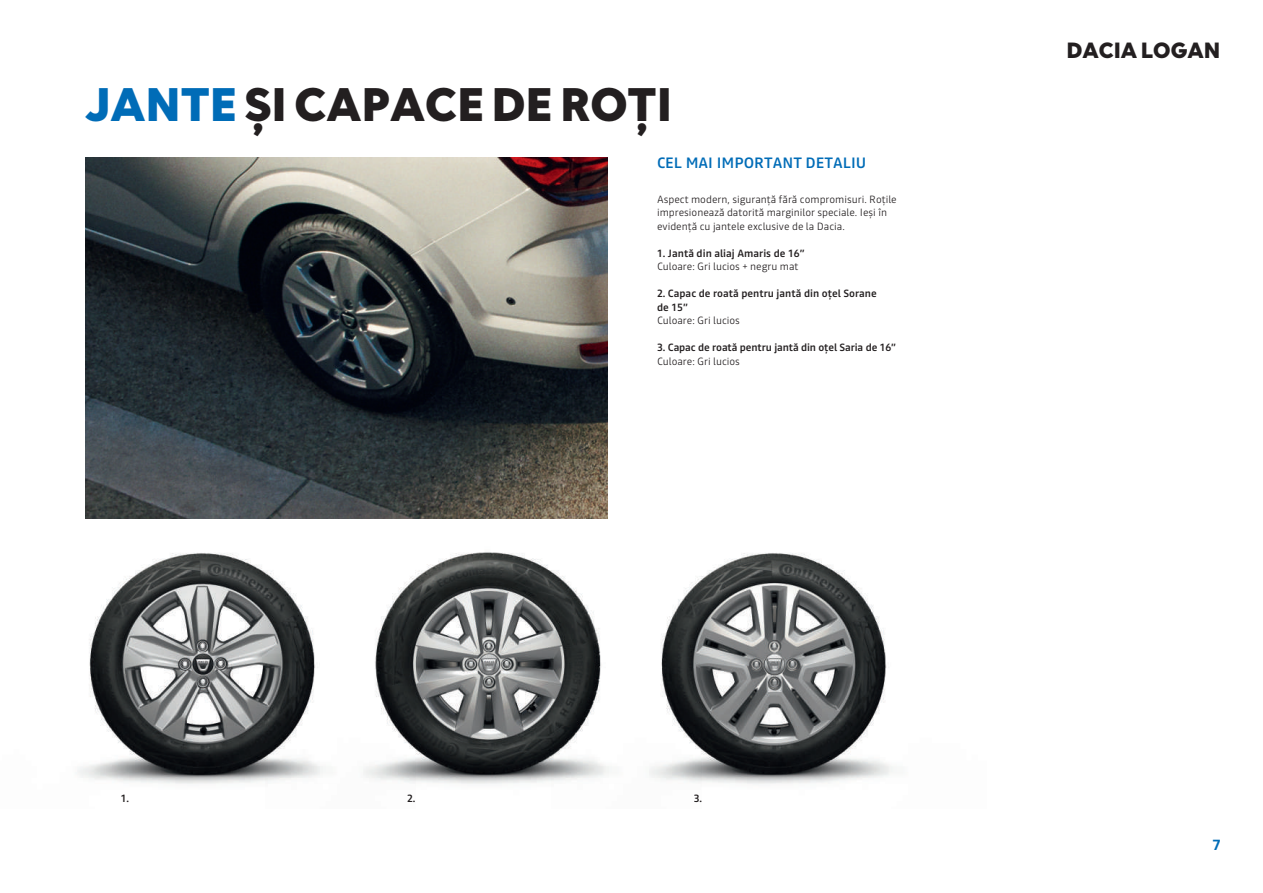
<style>
.page{position:relative;width:1263px;height:893px;background:#fff}
.page>*{position:absolute;margin:0;border:0;box-sizing:border-box;transform-origin:0 0}
.t1{font:900 48px "Dacia Spirit";color:#231f20}
.t2{font:900 22.5px "Dacia Spirit";color:#231f20}
.t3{font:500 15px "Read";color:#006cb7}
.t4{font:700 15px "Dacia Spirit";color:#006cb7}
.t5{font:300 10.5px/13.5px "Read";color:#231f20}
.t6{font:500 10.5px/13.5px "Read";color:#231f20}
.s1{color:#006cb7}
</style>
<div class="page">
<img style="left:85px;top:158px;width:523px;height:361px">
<img style="left:77px;top:553px;width:188px;height:231px">
<img style="left:701px;top:553px;width:192px;height:231px">
<img style="left:265px;top:552px;width:436px;height:232px">
<h1 class="t1" style="left:85px;top:77px;width:588px"><span class="s1">JANTE</span> ȘI CAPACE DE ROȚI</h1>
<h3 class="t3" style="left:657px;top:152px;width:211px">CEL MAI IMPORTANT DETALIU</h3>
<p class="t5" style="left:657px;top:192px;width:241px">Aspect modern, siguranță fără compromisuri. Roțile impresionează datorită marginilor speciale. Ieși în evidență cu jantele exclusive de la Dacia.</p>
<p class="t6" style="left:657px;top:246px;width:149px">1. Jantă din aliaj Amaris de 16”</p>
<p class="t5" style="left:657px;top:260px;width:143px">Culoare: Gri lucios + negru mat</p>
<p class="t6" style="left:657px;top:287px;width:221px">2. Capac de roată pentru jantă din oțel Sorane de 15”</p>
<p class="t5" style="left:657px;top:314px;width:84px">Culoare: Gri lucios</p>
<p class="t6" style="left:657px;top:341px;width:241px">3. Capac de roată pentru jantă din oțel Saria de 16”</p>
<p class="t5" style="left:657px;top:354px;width:84px">Culoare: Gri lucios</p>
<h2 class="t2" style="left:1066px;top:37px;width:156px">DACIA LOGAN</h2>
<p class="t6" style="left:121px;top:792px;width:10px">1.</p>
<p class="t6" style="left:407px;top:792px;width:10px">2.</p>
<p class="t6" style="left:694px;top:792px;width:10px">3.</p>
<h3 class="t4" style="left:1213px;top:836px;width:9px">7</h3>
</div>
